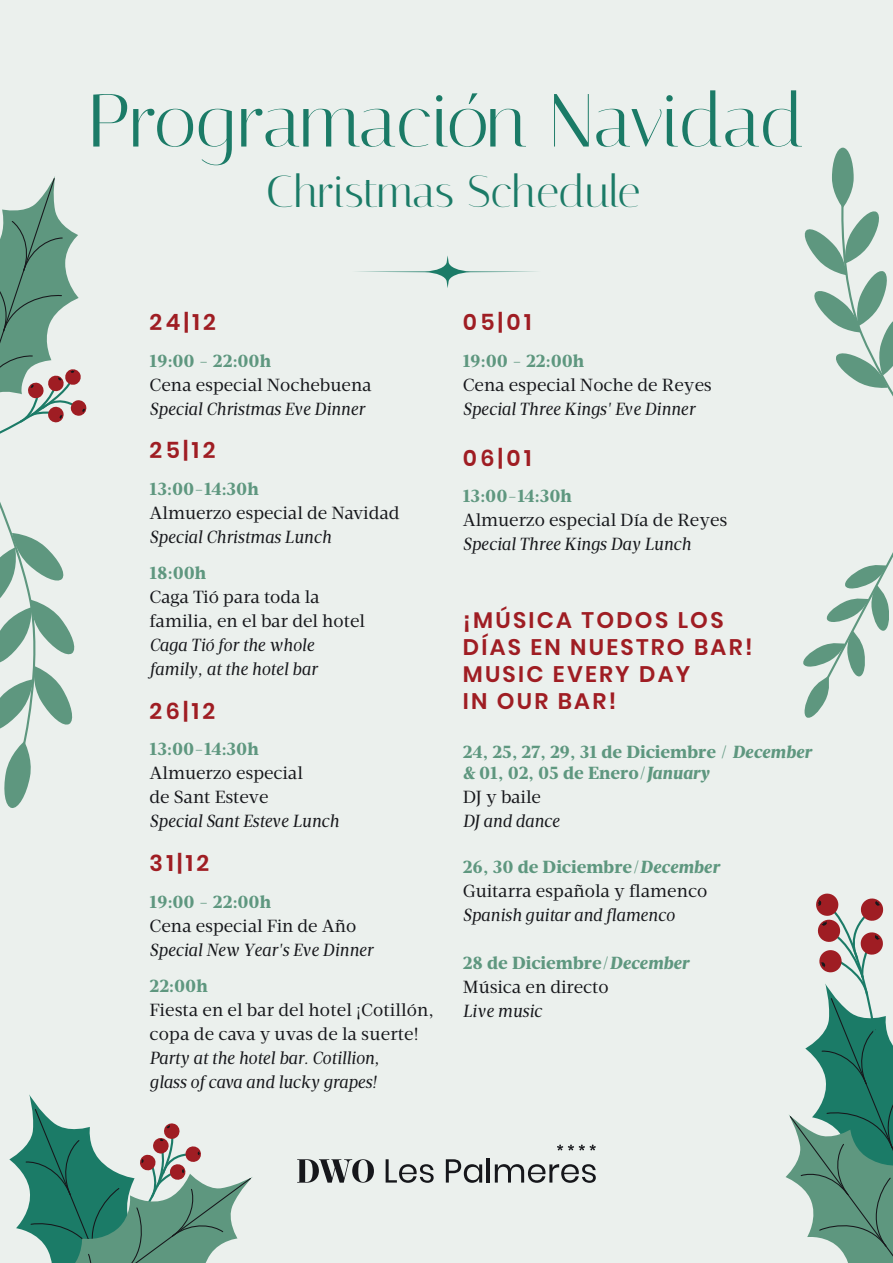
<style>
.page{position:relative;width:893px;height:1263px;background:#ebf0ed}
.page>*{position:absolute;margin:0;border:0;box-sizing:border-box;transform-origin:0 0}
.t1{font:75px "Italiana";letter-spacing:-.02em;color:#1b7b67}
.t2{font:45px "Italiana";color:#1b7b67}
.t3{font:600 22.5px/27px "Poppins";letter-spacing:.1em;color:#9f1d23}
.t4{font:18px/24px "Velino Text";color:#16171b}
.t5{font:italic 18px/24px "Velino Text";color:#16171b}
.t6{font:900 18px/21.6px "Velino Text";letter-spacing:-.005em;color:#5e977f}
.s1{font-style:italic}
.s2{font-weight:900;color:#5e977f}
.s3{font-weight:900;font-style:italic;color:#5e977f}
</style>
<div class="page">
<svg style="left:785px;top:893px;width:108px;height:370px"></svg>
<svg style="left:9px;top:1094px;width:244px;height:169px"></svg>
<svg style="left:0;top:176px;width:87px;height:258px"></svg>
<svg style="left:803px;top:552px;width:90px;height:166px"></svg>
<div style="left:832px;top:148px;width:22px;height:60px;background:#5e977f;border-radius:50%"></div>
<svg style="left:804px;top:198px;width:89px;height:199px"></svg>
<svg style="left:0;top:502px;width:75px;height:306px"></svg>
<svg style="left:357px;top:255px;width:180px;height:33px"></svg>
<svg style="left:386px;top:1159px;width:48px;height:24px"></svg>
<svg style="left:446px;top:1159px;width:36px;height:24px"></svg>
<hr style="left:487px;top:1158px;width:3px;height:24px;background:#16171b">
<svg style="left:495px;top:1164px;width:101px;height:19px"></svg>
<svg style="left:297px;top:1159px;width:77px;height:23px"></svg>
<svg style="left:557px;top:1144px;width:39px;height:6px"></svg>
<h1 class="t1" style="left:88px;top:77px;width:718px">Programación Navidad</h1>
<h2 class="t2" style="left:266px;top:165px;width:375px">Christmas Schedule</h2>
<p class="t3" style="left:150px;top:309px;width:68px">24|12</p>
<p class="t6" style="left:150px;top:350px;width:123px">19:00 - 22:00h</p>
<p class="t4" style="left:150px;top:373px;width:224px">Cena especial Nochebuena</p>
<p class="t5" style="left:150px;top:397px;width:217px">Special Christmas Eve Dinner</p>
<p class="t3" style="left:150px;top:437px;width:67px">25|12</p>
<p class="t6" style="left:150px;top:478px;width:111px">13:00-14:30h</p>
<p class="t4" style="left:150px;top:501px;width:251px">Almuerzo especial de Navidad</p>
<p class="t5" style="left:150px;top:525px;width:183px">Special Christmas Lunch</p>
<p class="t6" style="left:150px;top:563px;width:58px">18:00h</p>
<p class="t4" style="left:150px;top:585px;width:217px">Caga Tió para toda la familia, en el bar del hotel</p>
<p class="t5" style="left:150px;top:633px;width:169px">Caga Tió for the whole family, at the hotel bar</p>
<p class="t3" style="left:150px;top:698px;width:67px">26|12</p>
<p class="t6" style="left:150px;top:739px;width:111px">13:00-14:30h</p>
<p class="t4" style="left:150px;top:761px;width:155px">Almuerzo especial de Sant Esteve</p>
<p class="t5" style="left:150px;top:809px;width:191px">Special Sant Esteve Lunch</p>
<p class="t3" style="left:150px;top:850px;width:61px">31|12</p>
<p class="t6" style="left:150px;top:891px;width:123px">19:00 - 22:00h</p>
<p class="t4" style="left:150px;top:914px;width:208px">Cena especial Fin de Año</p>
<p class="t5" style="left:150px;top:938px;width:225px">Special New Year's Eve Dinner</p>
<p class="t6" style="left:150px;top:975px;width:60px">22:00h</p>
<p class="t4" style="left:150px;top:998px;width:286px">Fiesta en el bar del hotel ¡Cotillón, copa de cava y uvas de la suerte!</p>
<p class="t5" style="left:150px;top:1046px;width:231px">Party at the hotel bar. Cotillion, glass of cava and lucky grapes!</p>
<p class="t3" style="left:463px;top:309px;width:70px">05|01</p>
<p class="t6" style="left:463px;top:350px;width:123px">19:00 - 22:00h</p>
<p class="t4" style="left:463px;top:373px;width:251px">Cena especial Noche de Reyes</p>
<p class="t5" style="left:463px;top:397px;width:234px">Special Three Kings' Eve Dinner</p>
<p class="t3" style="left:463px;top:444px;width:70px">06|01</p>
<p class="t6" style="left:463px;top:486px;width:111px">13:00-14:30h</p>
<p class="t4" style="left:463px;top:508px;width:266px">Almuerzo especial Día de Reyes</p>
<p class="t5" style="left:463px;top:532px;width:230px">Special Three Kings Day Lunch</p>
<p class="t3" style="left:463px;top:607px;width:291px">¡MÚSICA TODOS LOS<br>DÍAS EN NUESTRO BAR!<br>MUSIC EVERY DAY<br>IN OUR BAR!</p>
<p class="t6" style="left:463px;top:741px;width:350px">24, 25, 27, 29, 31 de Diciembre / <span class="s1">December &amp;</span> 01, 02, 05 de Enero/<span class="s1">January</span></p>
<p class="t4" style="left:463px;top:785px;width:80px">DJ y baile</p>
<p class="t5" style="left:463px;top:809px;width:98px">DJ and dance</p>
<p class="t4" style="left:463px;top:855px;width:258px"><span class="s2">26, 30 de Diciembre/</span><span class="s3">December<br></span>Guitarra española y flamenco</p>
<p class="t5" style="left:463px;top:903px;width:213px">Spanish guitar and flamenco</p>
<p class="t4" style="left:463px;top:951px;width:228px"><span class="s2">28 de Diciembre/</span><span class="s3">December<br></span>Música en directo</p>
<p class="t5" style="left:463px;top:999px;width:81px">Live music</p>
</div>
